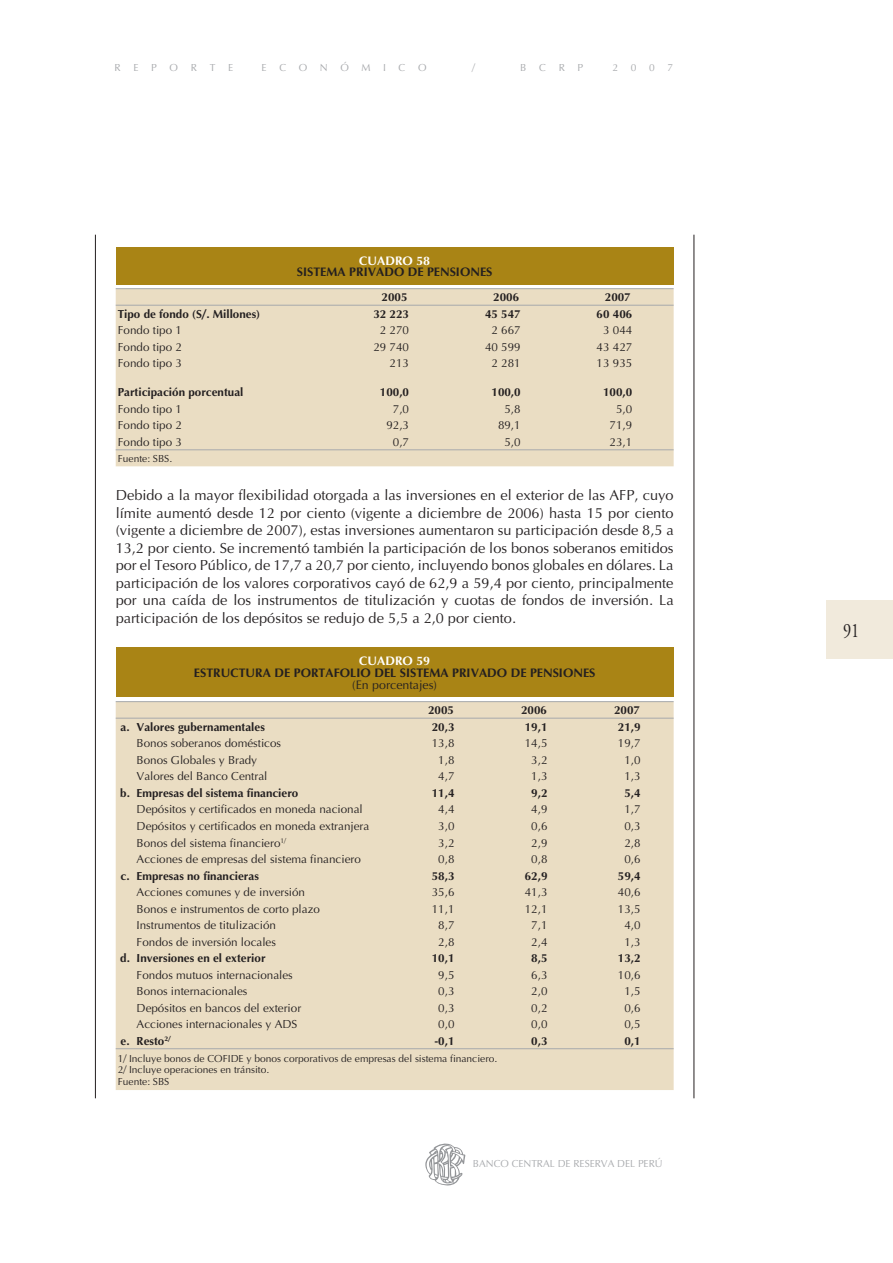
<style>
.page{position:relative;width:893px;height:1263px;background:#fff}
.page>*{position:absolute;margin:0;border:0;box-sizing:border-box;transform-origin:0 0}
.t1{font:20.4px "Adobe Garamond Pro";color:#231f20;scale:.8 1}
.t2{font:14.55px/17.5px "Optima";color:#231f20;text-align:justify}
.t3{font:700 12.45px "Optima";color:#231f20}
.t4{font:700 12.45px "Optima";color:#fff}
.t5{font:12.45px "Optima";color:#231f20}
.t6{font:11.7px "Optima";color:#231f20}
.t7{font:700 11.7px "Optima";color:#231f20}
.t8{font:10.2px/11.7px "Optima";color:#231f20}
.t9{font:10.2px "Optima";color:#a7a9ac}
</style>
<div class="page">
<hr style="left:95px;top:235px;width:1px;height:863px;background:#231f20">
<hr style="left:694px;top:235px;width:1px;height:863px;background:#231f20">
<svg style="left:425px;top:1144px;width:40px;height:41px"></svg>
<div style="left:826px;top:600px;width:67px;height:59px;background:#f1eadc"></div>
<div style="left:116px;top:247px;width:558px;height:37px;background:#a98415"></div>
<div style="left:116px;top:289px;width:558px;height:177px;background:#eaddc3"></div>
<hr style="left:116px;top:288px;width:558px;height:1px;background:#a7a9ac">
<hr style="left:116px;top:305px;width:558px;height:1px;background:#a7a9ac">
<hr style="left:116px;top:449px;width:558px;height:1px;background:#a7a9ac">
<div style="left:116px;top:648px;width:558px;height:49px;background:#a98415"></div>
<div style="left:116px;top:702px;width:558px;height:388px;background:#eaddc3"></div>
<hr style="left:116px;top:701px;width:558px;height:1px;background:#a7a9ac">
<hr style="left:116px;top:718px;width:558px;height:1px;background:#a7a9ac">
<hr style="left:116px;top:1048px;width:558px;height:1px;background:#a7a9ac">
<p class="t9" style="left:115px;top:63px;width:120px">R E P O R T E</p>
<p class="t9" style="left:262px;top:63px;width:166px">E C O N Ó M I C O</p>
<p class="t9" style="left:472px;top:63px;width:4px">/</p>
<p class="t9" style="left:520px;top:63px;width:64px">B C R P</p>
<p class="t9" style="left:612px;top:63px;width:62px">2 0 0 7</p>
<p class="t4" style="left:359px;top:255px;width:72px">CUADRO 58</p>
<p class="t3" style="left:297px;top:267px;width:197px">SISTEMA PRIVADO DE PENSIONES</p>
<p class="t7" style="left:382px;top:293px;width:27px">2005</p>
<p class="t7" style="left:493px;top:293px;width:27px">2006</p>
<p class="t7" style="left:605px;top:293px;width:27px">2007</p>
<p class="t7" style="left:118px;top:309px;width:144px">Tipo de fondo (S/. Millones)</p>
<p class="t7" style="left:373px;top:309px;width:37px">32 223</p>
<p class="t7" style="left:485px;top:309px;width:37px">45 547</p>
<p class="t7" style="left:597px;top:309px;width:37px">60 406</p>
<p class="t6" style="left:118px;top:326px;width:66px">Fondo tipo 1</p>
<p class="t6" style="left:380px;top:326px;width:31px">2 270</p>
<p class="t6" style="left:491px;top:326px;width:31px">2 667</p>
<p class="t6" style="left:603px;top:326px;width:31px">3 044</p>
<p class="t6" style="left:118px;top:342px;width:66px">Fondo tipo 2</p>
<p class="t6" style="left:373px;top:342px;width:37px">29 740</p>
<p class="t6" style="left:485px;top:342px;width:37px">40 599</p>
<p class="t6" style="left:597px;top:342px;width:37px">43 427</p>
<p class="t6" style="left:118px;top:359px;width:66px">Fondo tipo 3</p>
<p class="t6" style="left:390px;top:359px;width:21px">213</p>
<p class="t6" style="left:491px;top:359px;width:31px">2 281</p>
<p class="t6" style="left:597px;top:359px;width:37px">13 935</p>
<p class="t7" style="left:118px;top:388px;width:127px">Participación porcentual</p>
<p class="t7" style="left:380px;top:388px;width:31px">100,0</p>
<p class="t7" style="left:491px;top:388px;width:31px">100,0</p>
<p class="t7" style="left:603px;top:388px;width:31px">100,0</p>
<p class="t6" style="left:118px;top:404px;width:66px">Fondo tipo 1</p>
<p class="t6" style="left:393px;top:404px;width:18px">7,0</p>
<p class="t6" style="left:504px;top:404px;width:18px">5,8</p>
<p class="t6" style="left:616px;top:404px;width:18px">5,0</p>
<p class="t6" style="left:118px;top:421px;width:66px">Fondo tipo 2</p>
<p class="t6" style="left:386px;top:421px;width:24px">92,3</p>
<p class="t6" style="left:498px;top:421px;width:24px">89,1</p>
<p class="t6" style="left:610px;top:421px;width:24px">71,9</p>
<p class="t6" style="left:118px;top:437px;width:66px">Fondo tipo 3</p>
<p class="t6" style="left:393px;top:437px;width:18px">0,7</p>
<p class="t6" style="left:504px;top:437px;width:18px">5,0</p>
<p class="t6" style="left:610px;top:437px;width:24px">23,1</p>
<p class="t8" style="left:118px;top:454px;width:56px">Fuente: SBS.</p>
<p class="t2" style="left:116px;top:488px;width:559px">Debido a la mayor flexibilidad otorgada a las inversiones en el exterior de las AFP, cuyo límite aumentó desde 12 por ciento (vigente a diciembre de 2006) hasta 15 por ciento (vigente a diciembre de 2007), estas inversiones aumentaron su participación desde 8,5 a 13,2 por ciento. Se incrementó también la participación de los bonos soberanos emitidos por el Tesoro Público, de 17,7 a 20,7 por ciento, incluyendo bonos globales en dólares. La participación de los valores corporativos cayó de 62,9 a 59,4 por ciento, principalmente por una caída de los instrumentos de titulización y cuotas de fondos de inversión. La participación de los depósitos se redujo de 5,5 a 2,0 por ciento.</p>
<p class="t4" style="left:359px;top:656px;width:72px">CUADRO 59</p>
<p class="t3" style="left:194px;top:668px;width:403px">ESTRUCTURA DE PORTAFOLIO DEL SISTEMA PRIVADO DE PENSIONES</p>
<p class="t5" style="left:352px;top:679px;width:86px">(En porcentajes)</p>
<p class="t7" style="left:428px;top:705px;width:27px">2005</p>
<p class="t7" style="left:521px;top:705px;width:27px">2006</p>
<p class="t7" style="left:614px;top:705px;width:27px">2007</p>
<p class="t7" style="left:121px;top:722px;width:146px">a. Valores gubernamentales</p>
<p class="t7" style="left:432px;top:722px;width:24px">20,3</p>
<p class="t7" style="left:525px;top:722px;width:24px">19,1</p>
<p class="t7" style="left:618px;top:722px;width:24px">21,9</p>
<p class="t6" style="left:137px;top:739px;width:146px">Bonos soberanos domésticos</p>
<p class="t6" style="left:432px;top:739px;width:24px">13,8</p>
<p class="t6" style="left:525px;top:739px;width:24px">14,5</p>
<p class="t6" style="left:618px;top:739px;width:24px">19,7</p>
<p class="t6" style="left:137px;top:755px;width:122px">Bonos Globales y Brady</p>
<p class="t6" style="left:438px;top:755px;width:18px">1,8</p>
<p class="t6" style="left:531px;top:755px;width:18px">3,2</p>
<p class="t6" style="left:624px;top:755px;width:18px">1,0</p>
<p class="t6" style="left:137px;top:772px;width:132px">Valores del Banco Central</p>
<p class="t6" style="left:438px;top:772px;width:18px">4,7</p>
<p class="t6" style="left:531px;top:772px;width:18px">1,3</p>
<p class="t6" style="left:624px;top:772px;width:18px">1,3</p>
<p class="t7" style="left:120px;top:788px;width:180px">b. Empresas del sistema financiero</p>
<p class="t7" style="left:432px;top:788px;width:24px">11,4</p>
<p class="t7" style="left:531px;top:788px;width:18px">9,2</p>
<p class="t7" style="left:624px;top:788px;width:18px">5,4</p>
<p class="t6" style="left:137px;top:805px;width:228px">Depósitos y certificados en moneda nacional</p>
<p class="t6" style="left:438px;top:805px;width:18px">4,4</p>
<p class="t6" style="left:531px;top:805px;width:18px">4,9</p>
<p class="t6" style="left:624px;top:805px;width:18px">1,7</p>
<p class="t6" style="left:137px;top:821px;width:234px">Depósitos y certificados en moneda extranjera</p>
<p class="t6" style="left:438px;top:821px;width:18px">3,0</p>
<p class="t6" style="left:531px;top:821px;width:18px">0,6</p>
<p class="t6" style="left:624px;top:821px;width:18px">0,3</p>
<p class="t6" style="left:137px;top:838px;width:151px">Bonos del sistema financiero<sup>1/</sup></p>
<p class="t6" style="left:438px;top:838px;width:18px">3,2</p>
<p class="t6" style="left:531px;top:838px;width:18px">2,9</p>
<p class="t6" style="left:624px;top:838px;width:18px">2,8</p>
<p class="t6" style="left:137px;top:854px;width:226px">Acciones de empresas del sistema financiero</p>
<p class="t6" style="left:438px;top:854px;width:18px">0,8</p>
<p class="t6" style="left:531px;top:854px;width:18px">0,8</p>
<p class="t6" style="left:624px;top:854px;width:18px">0,6</p>
<p class="t7" style="left:121px;top:871px;width:140px">c. Empresas no financieras</p>
<p class="t7" style="left:432px;top:871px;width:24px">58,3</p>
<p class="t7" style="left:525px;top:871px;width:24px">62,9</p>
<p class="t7" style="left:618px;top:871px;width:24px">59,4</p>
<p class="t6" style="left:137px;top:887px;width:170px">Acciones comunes y de inversión</p>
<p class="t6" style="left:432px;top:887px;width:24px">35,6</p>
<p class="t6" style="left:525px;top:887px;width:24px">41,3</p>
<p class="t6" style="left:618px;top:887px;width:24px">40,6</p>
<p class="t6" style="left:137px;top:904px;width:185px">Bonos e instrumentos de corto plazo</p>
<p class="t6" style="left:432px;top:904px;width:24px">11,1</p>
<p class="t6" style="left:525px;top:904px;width:24px">12,1</p>
<p class="t6" style="left:618px;top:904px;width:24px">13,5</p>
<p class="t6" style="left:137px;top:920px;width:141px">Instrumentos de titulización</p>
<p class="t6" style="left:438px;top:920px;width:18px">8,7</p>
<p class="t6" style="left:531px;top:920px;width:18px">7,1</p>
<p class="t6" style="left:624px;top:920px;width:18px">4,0</p>
<p class="t6" style="left:137px;top:937px;width:141px">Fondos de inversión locales</p>
<p class="t6" style="left:438px;top:937px;width:18px">2,8</p>
<p class="t6" style="left:531px;top:937px;width:18px">2,4</p>
<p class="t6" style="left:624px;top:937px;width:18px">1,3</p>
<p class="t7" style="left:120px;top:953px;width:147px">d. Inversiones en el exterior</p>
<p class="t7" style="left:432px;top:953px;width:24px">10,1</p>
<p class="t7" style="left:531px;top:953px;width:18px">8,5</p>
<p class="t7" style="left:618px;top:953px;width:24px">13,2</p>
<p class="t6" style="left:137px;top:970px;width:158px">Fondos mutuos internacionales</p>
<p class="t6" style="left:438px;top:970px;width:18px">9,5</p>
<p class="t6" style="left:531px;top:970px;width:18px">6,3</p>
<p class="t6" style="left:618px;top:970px;width:24px">10,6</p>
<p class="t6" style="left:137px;top:986px;width:112px">Bonos internacionales</p>
<p class="t6" style="left:438px;top:986px;width:18px">0,3</p>
<p class="t6" style="left:531px;top:986px;width:18px">2,0</p>
<p class="t6" style="left:624px;top:986px;width:18px">1,5</p>
<p class="t6" style="left:137px;top:1003px;width:166px">Depósitos en bancos del exterior</p>
<p class="t6" style="left:438px;top:1003px;width:18px">0,3</p>
<p class="t6" style="left:531px;top:1003px;width:18px">0,2</p>
<p class="t6" style="left:624px;top:1003px;width:18px">0,6</p>
<p class="t6" style="left:137px;top:1020px;width:162px">Acciones internacionales y ADS</p>
<p class="t6" style="left:438px;top:1020px;width:18px">0,0</p>
<p class="t6" style="left:531px;top:1020px;width:18px">0,0</p>
<p class="t6" style="left:624px;top:1020px;width:18px">0,5</p>
<p class="t7" style="left:121px;top:1036px;width:52px">e. Resto<sup>2/</sup></p>
<p class="t7" style="left:434px;top:1036px;width:22px">-0,1</p>
<p class="t7" style="left:531px;top:1036px;width:18px">0,3</p>
<p class="t7" style="left:624px;top:1036px;width:18px">0,1</p>
<p class="t8" style="left:118px;top:1053px;width:381px">1/ Incluye bonos de COFIDE y bonos corporativos de empresas del sistema financiero.<br>2/ Incluye operaciones en tránsito.<br>Fuente: SBS</p>
<p class="t9" style="left:473px;top:1160px;width:191px">BANCO CENTRAL DE RESERVA DEL PERÚ</p>
<h1 class="t1" style="left:843px;top:618px;width:22px">91</h1>
</div>
